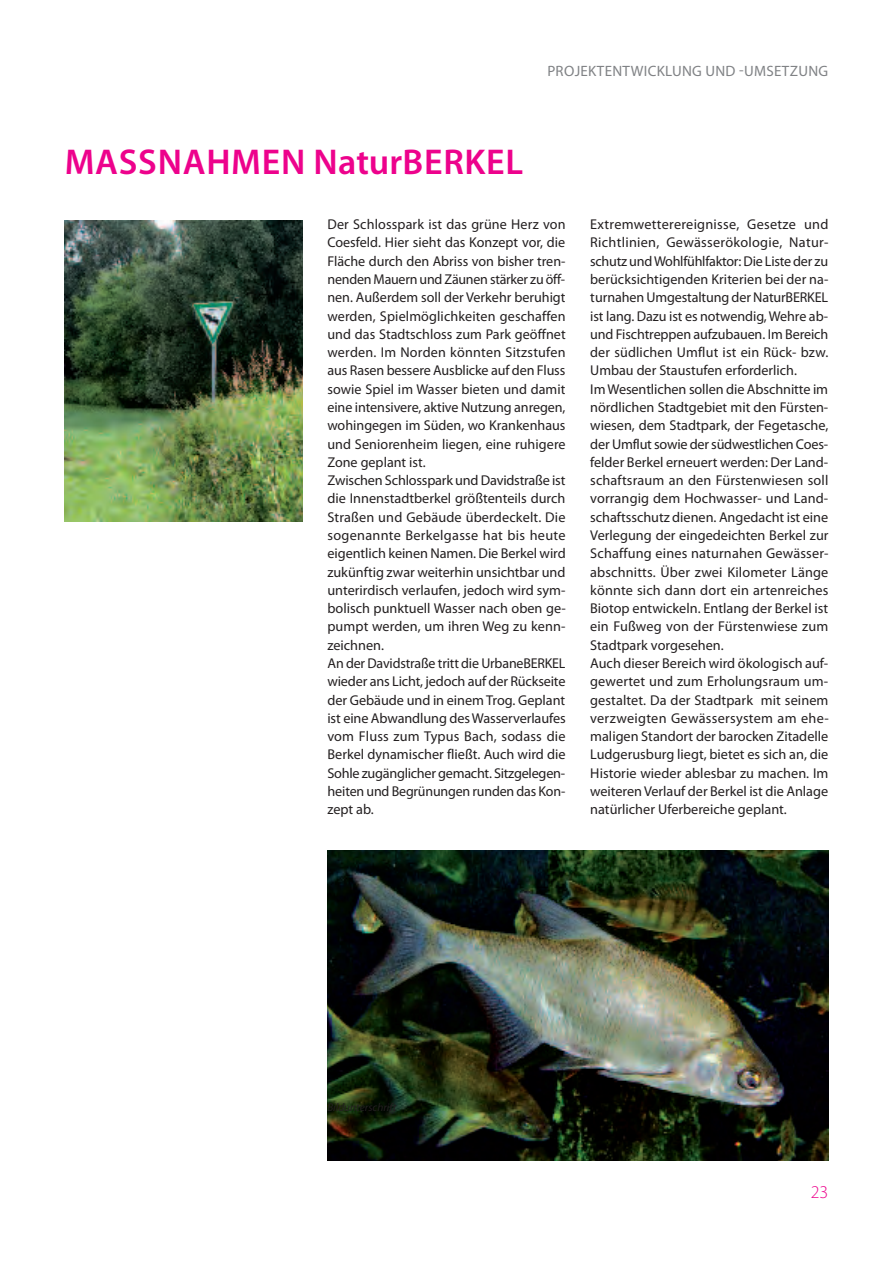
<style>
.page{position:relative;width:893px;height:1263px;background:#fff}
.page>*{position:absolute;margin:0;border:0;box-sizing:border-box;transform-origin:0 0}
.t1{font:600 36px "Myriad Pro";letter-spacing:.02em;color:#ed028c}
.t2{font:300 18px "Myriad Pro";color:#ed028c}
.t3{font:15px "Myriad Pro";letter-spacing:.02em;color:#808285}
.t4{font:14.25px/18.3px "Myriad Pro";color:#231f20}
.t5{font:italic 11.25px "Myriad Pro";color:#231f20}
</style>
<div class="page">
<img style="left:327px;top:850px;width:501px;height:311px">
<img style="left:65px;top:220px;width:238px;height:302px">
<p class="t3" style="left:547px;top:65px;width:282px">PROJEKTENTWICKLUNG UND -UMSETZUNG</p>
<h1 class="t1" style="left:65px;top:149px;width:460px">MASSNAHMEN NaturBERKEL</h1>
<p class="t4" style="left:327px;top:216px;width:240px">Der Schlosspark ist das grüne Herz von Coesfeld. Hier sieht das Konzept vor, die Fläche durch den Abriss von bisher tren&shy;nenden Mauern und Zäunen stärker zu öff&shy;nen. Außerdem soll der Verkehr beruhigt werden, Spielmöglichkeiten geschaffen und das Stadtschloss zum Park geöffnet werden. Im Norden könnten Sitzstufen aus Rasen bessere Ausblicke auf den Fluss sowie Spiel im Wasser bieten und damit eine intensivere, aktive Nutzung anregen, wohingegen im Süden, wo Krankenhaus und Seniorenheim liegen, eine ruhigere Zone geplant ist.<br>Zwischen Schlosspark und Davidstraße ist die Innenstadtberkel größtenteils durch Straßen und Gebäude überdeckelt. Die sogenannte Berkelgasse hat bis heute eigentlich keinen Namen. Die Berkel wird zukünftig zwar weiterhin unsichtbar und unterirdisch verlaufen, jedoch wird sym&shy;bolisch punktuell Wasser nach oben ge&shy;pumpt werden, um ihren Weg zu kenn&shy;zeichnen.<br>An der Davidstraße tritt die UrbaneBERKEL wieder ans Licht, jedoch auf der Rückseite der Gebäude und in einem Trog. Geplant ist eine Abwandlung des Wasserverlaufes vom Fluss zum Typus Bach, sodass die Berkel dynamischer fließt. Auch wird die Sohle zugänglicher gemacht. Sitzgelegen&shy;heiten und Begrünungen runden das Kon&shy;zept ab.</p>
<p class="t4" style="left:590px;top:216px;width:240px">Extremwetterereignisse, Gesetze und Richtlinien, Gewässerökologie, Natur&shy;schutz und Wohlfühlfaktor: Die Liste der zu berücksichtigenden Kriterien bei der na&shy;turnahen Umgestaltung der NaturBERKEL ist lang. Dazu ist es notwendig, Wehre ab&shy;und Fischtreppen aufzubauen. Im Bereich der südlichen Umflut ist ein Rück- bzw.<br>Umbau der Staustufen erforderlich.<br>Im Wesentlichen sollen die Abschnitte im nördlichen Stadtgebiet mit den Fürsten&shy;wiesen, dem Stadtpark, der Fegetasche, der Umflut sowie der südwestlichen Coes - felder Berkel erneuert werden: Der Land&shy;schaftsraum an den Fürstenwiesen soll vorrangig dem Hochwasser- und Land&shy;schaftsschutz dienen. Angedacht ist eine Verlegung der eingedeichten Berkel zur Schaffung eines naturnahen Gewässer&shy;abschnitts. Über zwei Kilometer Länge könnte sich dann dort ein artenreiches Biotop entwickeln. Entlang der Berkel ist ein Fußweg von der Fürstenwiese zum Stadtpark vorgesehen.<br>Auch dieser Bereich wird ökologisch auf&shy;gewertet und zum Erholungsraum um&shy;gestaltet. Da der Stadtpark mit seinem verzweigten Gewässersystem am ehe&shy;maligen Standort der barocken Zitadelle Ludgerusburg liegt, bietet es sich an, die Historie wieder ablesbar zu machen. Im weiteren Verlauf der Berkel ist die Anlage natürlicher Uferbereiche geplant.</p>
<p class="t5" style="left:327px;top:1103px;width:70px">Bildunterschrift</p>
<p class="t2" style="left:811px;top:1185px;width:19px">23</p>
</div>
